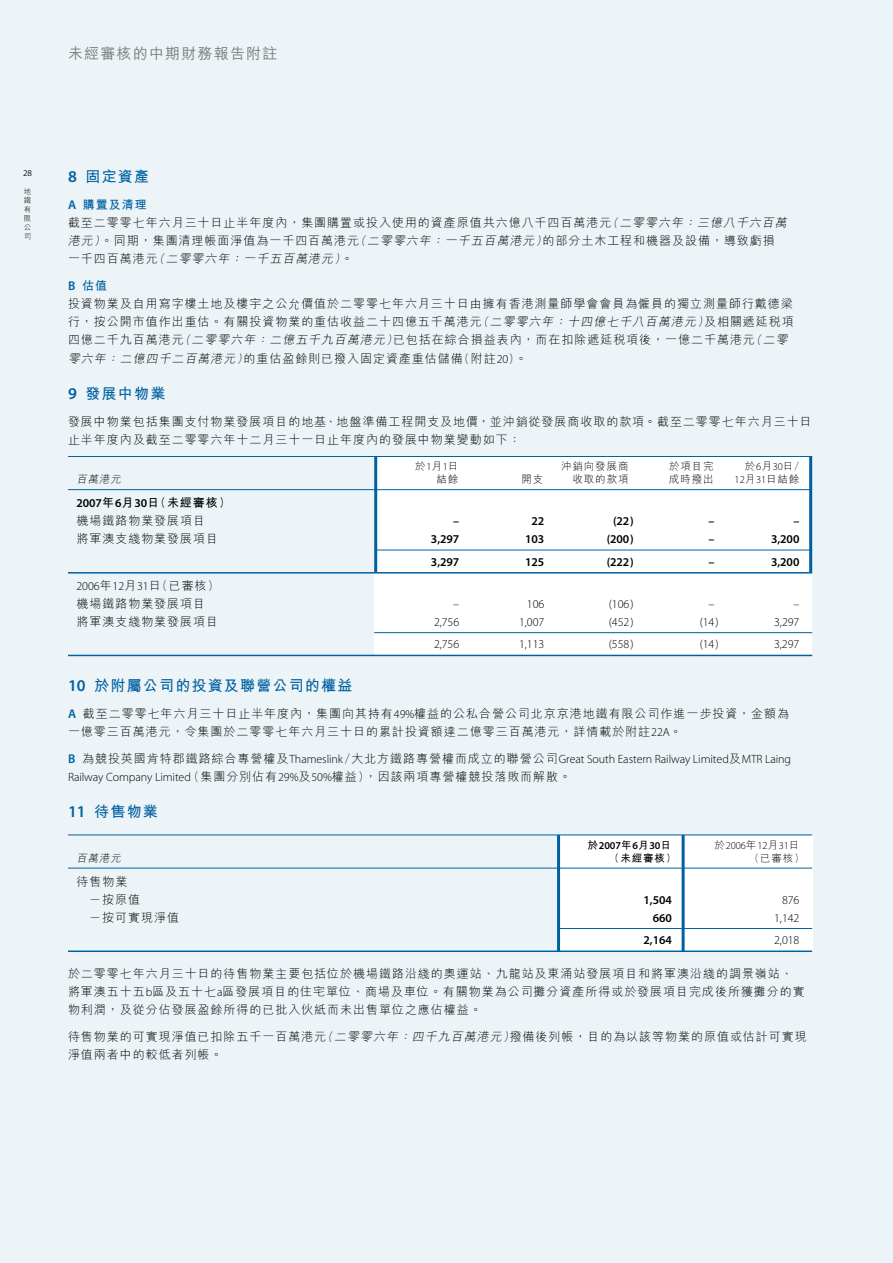
<style>
.page{position:relative;width:893px;height:1263px;background:#edf4f8}
.page>*{position:absolute;margin:0;border:0;box-sizing:border-box;transform-origin:0 0}
.t1{font:700 15px "M Hei HK";letter-spacing:.08em;color:#0061a1}
.t2{font:500 15px "M Hei HK";letter-spacing:.08em;color:#7b7c7e}
.t3{font:300 12px/18px "M Hei HK";letter-spacing:.08em;color:#000}
.t4{font:12px/18px "Myriad MM";letter-spacing:-.005em;color:#000}
.t5{font:300 10.5px "M Hei HK";letter-spacing:.08em;color:#000}
.t6{font:10.5px "Myriad MM";letter-spacing:-.005em;color:#000}
.t7{font:italic 300 10.5px "M Hei HK";color:#000}
.t8{font:700 10.5px "M Hei HK";color:#000}
.t9{font:9px "Myriad MM";color:#000}
.t10{font:300 7.5px/9px "M Hei HK";color:#000;text-align:justify}
.s1{font-family:"Myriad MM";font-weight:400;font-size:16.5px}
.s2{font-family:"Myriad MM";font-weight:400;font-size:12.75px;color:#0061a1}
.s3{font-weight:700;color:#0061a1}
.s4{font-style:italic}
.s5{font-family:"Myriad MM";font-weight:400}
.s6{font-family:"M Hei HK";font-weight:300}
.s7{font-weight:700}
.s8{font-size:12.75px;color:#0061a1}
.s9{font-family:"M Hei HK";font-weight:700}
</style>
<div class="page">
<div style="left:374px;top:456px;width:438px;height:199px;background:#fff"></div>
<hr style="left:809px;top:456px;width:3px;height:116px;background:#0061a1">
<hr style="left:374px;top:456px;width:3px;height:116px;background:#0061a1">
<div style="left:557px;top:835px;width:255px;height:116px;background:#fff"></div>
<hr style="left:682px;top:835px;width:3px;height:116px;background:#0061a1">
<hr style="left:557px;top:835px;width:3px;height:116px;background:#0061a1">
<hr style="left:68px;top:456px;width:744px;height:1px;background:#0061a1">
<hr style="left:68px;top:489px;width:744px;height:1px;background:#0061a1">
<hr style="left:374px;top:550px;width:438px;height:1px;background:#0061a1">
<hr style="left:68px;top:572px;width:744px;height:1px;background:#0061a1">
<hr style="left:374px;top:632px;width:438px;height:1px;background:#0061a1">
<hr style="left:68px;top:655px;width:744px;height:1px;background:#0061a1">
<hr style="left:68px;top:835px;width:744px;height:1px;background:#0061a1">
<hr style="left:68px;top:868px;width:744px;height:1px;background:#0061a1">
<hr style="left:559px;top:928px;width:253px;height:1px;background:#0061a1">
<hr style="left:68px;top:950px;width:744px;height:2px;background:#0061a1">
<p class="t2" style="left:68px;top:42px;width:211px">未經審核的中期財務報告附註</p>
<p class="t9" style="left:23px;top:169px;width:11px">28</p>
<p class="t10" style="left:24px;top:187px;width:9px">地鐵有限公司</p>
<p class="t1" style="left:68px;top:166px;width:83px"><span class="s1">8</span> 固定資產</p>
<p class="t3" style="left:68px;top:196px;width:723px"><span class="s2">A</span> <span class="s3">購置及清理<br></span>截至二零零七年六月三十日止半年度內，集團購置或投入使用的資產原值共六億八千四百萬港元<span class="s4">(二零零六年：三億八千六百萬港元)</span>。同期，集團清理帳面淨值為一千四百萬港元<span class="s4">(二零零六年：一千五百萬港元)</span>的部分土木工程和機器及設備，導致虧損一千四百萬港元 <span class="s4">(二零零六年：一千五百萬港元)</span>。</p>
<p class="t3" style="left:68px;top:277px;width:727px"><span class="s2">B</span> <span class="s3">估值<br></span>投資物業及自用寫字樓土地及樓宇之公允價值於二零零七年六月三十日由擁有香港測量師學會會員為僱員的獨立測量師行戴德梁行，按公開市值作出重估。有關投資物業的重估收益二十四億五千萬港元<span class="s4">(二零零六年：十四億七千八百萬港元)</span>及相關遞延稅項四億二千九百萬港元<span class="s4">(二零零六年：二億五千九百萬港元)</span>已包括在綜合損益表內，而在扣除遞延稅項後，一億二千萬港元<span class="s4">(二零零六年：二億四千二百萬港元)</span>的重估盈餘則已撥入固定資產重估儲備(附註<span class="s5">20</span>)。</p>
<p class="t1" style="left:68px;top:382px;width:99px"><span class="s1">9</span> 發展中物業</p>
<p class="t3" style="left:68px;top:412px;width:745px">發展中物業包括集團支付物業發展項目的地基、地盤準備工程開支及地價，並沖銷從發展商收取的款項。截至二零零七年六月三十日止半年度內及截至二零零六年十二月三十一日止年度內的發展中物業變動如下：</p>
<p class="t5" style="left:415px;top:459px;width:45px">於<span class="s5">1</span>月<span class="s5">1</span>日</p>
<p class="t5" style="left:561px;top:459px;width:69px">沖銷向發展商</p>
<p class="t5" style="left:669px;top:459px;width:46px">於項目完</p>
<p class="t5" style="left:745px;top:459px;width:56px">於<span class="s5">6</span>月<span class="s5">30</span>日/</p>
<p class="t7" style="left:77px;top:472px;width:48px">百萬港元</p>
<p class="t5" style="left:437px;top:472px;width:23px">結餘</p>
<p class="t5" style="left:522px;top:472px;width:23px">開支</p>
<p class="t5" style="left:573px;top:472px;width:57px">收取的款項</p>
<p class="t5" style="left:669px;top:472px;width:46px">成時撥出</p>
<p class="t6" style="left:735px;top:474px;width:66px">12<span class="s6">月</span>31<span class="s6">日結餘</span></p>
<p class="t3" style="left:77px;top:493px;width:150px"><span class="s5">2007</span><span class="s7">年</span><span class="s5">6</span><span class="s7">月</span><span class="s5">30</span><span class="s7">日(未經審核)</span>機場鐵路物業發展項目</p>
<p class="t4" style="left:453px;top:513px;width:7px">–</p>
<p class="t4" style="left:532px;top:513px;width:14px">22</p>
<p class="t4" style="left:613px;top:513px;width:22px">(22)</p>
<p class="t4" style="left:708px;top:513px;width:7px">–</p>
<p class="t4" style="left:793px;top:513px;width:7px">–</p>
<p class="t3" style="left:77px;top:529px;width:143px">將軍澳支綫物業發展項目</p>
<p class="t4" style="left:431px;top:531px;width:30px">3,297</p>
<p class="t4" style="left:525px;top:531px;width:21px">103</p>
<p class="t4" style="left:607px;top:531px;width:28px">(200)</p>
<p class="t4" style="left:708px;top:531px;width:7px">–</p>
<p class="t4" style="left:771px;top:531px;width:30px">3,200</p>
<p class="t4" style="left:431px;top:553px;width:30px">3,297</p>
<p class="t4" style="left:525px;top:553px;width:21px">125</p>
<p class="t4" style="left:607px;top:553px;width:28px">(222)</p>
<p class="t4" style="left:708px;top:553px;width:7px">–</p>
<p class="t4" style="left:771px;top:553px;width:30px">3,200</p>
<p class="t4" style="left:77px;top:578px;width:139px">2006<span class="s6">年</span>12<span class="s6">月</span>31<span class="s6">日(已審核)</span></p>
<p class="t3" style="left:77px;top:594px;width:130px">機場鐵路物業發展項目</p>
<p class="t4" style="left:453px;top:596px;width:7px">–</p>
<p class="t4" style="left:527px;top:596px;width:19px">106</p>
<p class="t4" style="left:609px;top:596px;width:26px">(106)</p>
<p class="t4" style="left:708px;top:596px;width:7px">–</p>
<p class="t4" style="left:793px;top:596px;width:7px">–</p>
<p class="t3" style="left:77px;top:612px;width:143px">將軍澳支綫物業發展項目</p>
<p class="t4" style="left:434px;top:614px;width:27px">2,756</p>
<p class="t4" style="left:519px;top:614px;width:27px">1,007</p>
<p class="t4" style="left:609px;top:614px;width:26px">(452)</p>
<p class="t4" style="left:700px;top:614px;width:21px">(14)</p>
<p class="t4" style="left:774px;top:614px;width:27px">3,297</p>
<p class="t4" style="left:434px;top:636px;width:27px">2,756</p>
<p class="t4" style="left:519px;top:636px;width:27px">1,113</p>
<p class="t4" style="left:609px;top:636px;width:26px">(558)</p>
<p class="t4" style="left:700px;top:636px;width:21px">(14)</p>
<p class="t4" style="left:774px;top:636px;width:27px">3,297</p>
<p class="t1" style="left:68px;top:674px;width:286px"><span class="s1">10</span> 於附屬公司的投資及聯營公司的權益</p>
<p class="t3" style="left:68px;top:704px;width:723px"><span class="s2">A</span> 截至二零零七年六月三十日止半年度內，集團向其持有<span class="s5">49%</span>權益的公私合營公司北京京港地鐵有限公司作進一步投資，金額為一億零三百萬港元，令集團於二零零七年六月三十日的累計投資額達二億零三百萬港元，詳情載於附註<span class="s5">22A</span>。</p>
<p class="t4" style="left:68px;top:750px;width:725px"><span class="s8">B</span> <span class="s6">為競投英國肯特郡鐵路綜合專營權及</span>Thameslink<span class="s6">/大北方鐵路專營權而成立的聯營公司</span>Great South Eastern Railway Limited<span class="s6">及</span>MTR Laing<br>Railway Company Limited <span class="s6">(集團分別佔有</span>29%<span class="s6">及</span>50%<span class="s6">權益)，因該兩項專營權競投落敗而解散。</span></p>
<p class="t1" style="left:68px;top:800px;width:91px"><span class="s1">11</span> 待售物業</p>
<p class="t6" style="left:587px;top:840px;width:85px"><span class="s9">於</span>2007<span class="s9">年</span>6<span class="s9">月</span>30<span class="s9">日</span></p>
<p class="t6" style="left:714px;top:840px;width:87px"><span class="s6">於</span>2006<span class="s6">年</span>12<span class="s6">月</span>31<span class="s6">日</span></p>
<p class="t7" style="left:77px;top:850px;width:48px">百萬港元</p>
<p class="t8" style="left:614px;top:850px;width:58px">(未經審核)</p>
<p class="t5" style="left:754px;top:850px;width:47px">(已審核)</p>
<p class="t3" style="left:89px;top:872px;width:52px;text-indent:-13px">待售物業－按原值</p>
<p class="t4" style="left:644px;top:891px;width:30px">1,504</p>
<p class="t4" style="left:782px;top:891px;width:19px">876</p>
<p class="t3" style="left:89px;top:908px;width:91px">－按可實現淨值</p>
<p class="t4" style="left:653px;top:909px;width:21px">660</p>
<p class="t4" style="left:774px;top:909px;width:27px">1,142</p>
<p class="t4" style="left:644px;top:932px;width:30px">2,164</p>
<p class="t4" style="left:774px;top:932px;width:27px">2,018</p>
<p class="t3" style="left:68px;top:964px;width:738px">於二零零七年六月三十日的待售物業主要包括位於機場鐵路沿綫的奧運站、九龍站及東涌站發展項目和將軍澳沿綫的調景嶺站、將軍澳五十五<span class="s5">b</span>區及五十七<span class="s5">a</span>區發展項目的住宅單位、商場及車位。有關物業為公司攤分資產所得或於發展項目完成後所獲攤分的實物利潤，及從分佔發展盈餘所得的已批入伙紙而未出售單位之應佔權益。</p>
<p class="t3" style="left:68px;top:1027px;width:740px">待售物業的可實現淨值已扣除五千一百萬港元<span class="s4">(二零零六年：四千九百萬港元)</span>撥備後列帳，目的為以該等物業的原值或估計可實現淨值兩者中的較低者列帳。</p>
</div>
